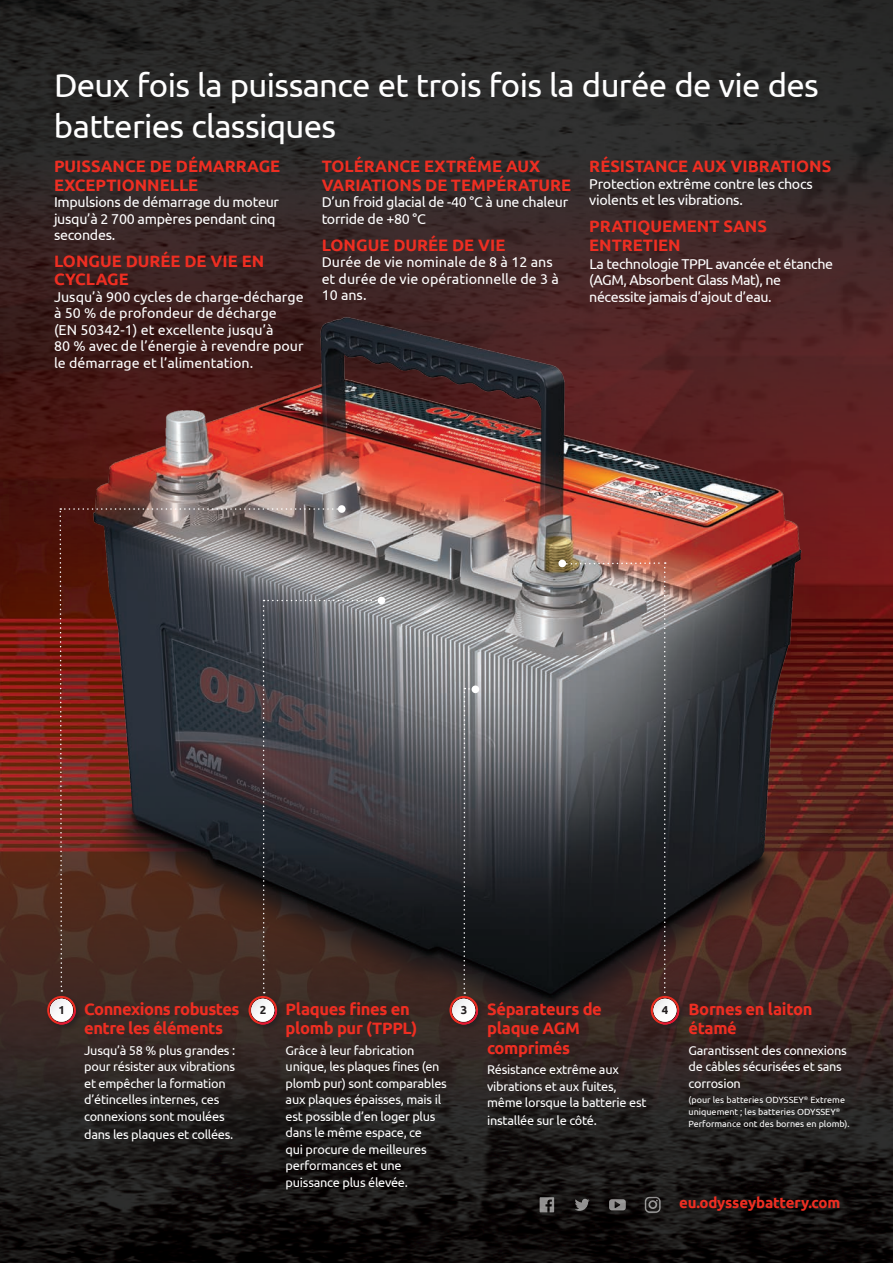
<style>
.page{position:relative;width:893px;height:1263px;background:#fff}
.page>*{position:absolute;margin:0;border:0;box-sizing:border-box;transform-origin:0 0}
.t1{font:33px/40.5px "Ubuntu";letter-spacing:-.02em;color:#fff}
.t2{font:700 16.5px/18.3px "Ubuntu";color:#ee2e22}
.t3{font:700 16.5px/19.5px "Ubuntu";letter-spacing:-.02em;color:#ee2e22}
.t4{font:700 16.5px/19.5px "Ubuntu";letter-spacing:-.03em;color:#ee2e22}
.t5{font:700 15px "Ubuntu";letter-spacing:-.01em;color:#ee2e22}
.t6{font:14.25px/16.5px "Ubuntu";letter-spacing:-.02em;color:#fff}
.t7{font:14.25px/16.5px "Ubuntu";color:#fff}
.t8{font:12.75px/16.5px "Ubuntu";letter-spacing:-.02em;color:#fff}
.t9{font:700 11.55px "Ubuntu";color:#231f20}
.t10{font:9px/12px "Ubuntu";color:#fff}
</style>
<div class="page">
<img style="left:0;top:0;width:893px;height:631px">
<img style="left:0;top:682px;width:893px;height:581px">
<img style="left:35px;top:290px;width:827px;height:749px">
<svg style="left:575px;top:1199px;width:15px;height:12px"></svg>
<svg style="left:609px;top:1199px;width:17px;height:11px"></svg>
<svg style="left:540px;top:1197px;width:14px;height:15px"></svg>
<div style="left:645px;top:1197px;width:16px;height:16px;border:1px solid #fff;border-radius:4px"></div>
<div style="left:648px;top:1200px;width:9px;height:9px;border:2px solid #fff;border-radius:50%"></div>
<div style="left:472px;top:685px;width:7px;height:8px;background:#fff;border-radius:50%"></div>
<div style="left:558px;top:560px;width:8px;height:7px;background:#fff;border-radius:50%"></div>
<div style="left:338px;top:505px;width:8px;height:8px;background:#fff;border-radius:50%"></div>
<div style="left:378px;top:597px;width:7px;height:7px;background:#fff;border-radius:50%"></div>
<div style="left:45px;top:994px;width:38px;height:38px;background:#392824"></div>
<svg style="left:47px;top:996px;width:29px;height:28px"></svg>
<div style="left:247px;top:994px;width:37px;height:38px;background:#231f20;opacity:.75"></div>
<svg style="left:49px;top:508px;width:333px;height:516px;background:#4e3a39"></svg>
<div style="left:448px;top:994px;width:37px;height:38px;background:#382624"></div>
<svg style="left:449px;top:996px;width:29px;height:28px"></svg>
<svg style="left:452px;top:688px;width:26px;height:336px;background:#4f4c4f"></svg>
<div style="left:649px;top:994px;width:38px;height:38px;background:#231f20;opacity:.75"></div>
<svg style="left:562px;top:562px;width:117px;height:462px;background:#4f4c4d"></svg>
<p class="t1" style="left:54px;top:64px;width:766px">Deux fois la puissance et trois fois la durée de vie des batteries classiques</p>
<p class="t2" style="left:54px;top:157px;width:228px">PUISSANCE DE DÉMARRAGE<br>EXCEPTIONNELLE</p>
<p class="t6" style="left:54px;top:193px;width:227px">Impulsions de démarrage du moteur jusqu’à 2 700 ampères pendant cinq secondes.</p>
<p class="t2" style="left:54px;top:252px;width:212px">LONGUE DURÉE DE VIE EN<br>CYCLAGE</p>
<p class="t7" style="left:54px;top:288px;width:251px">Jusqu’à 900 cycles de charge-décharge à 50 % de profondeur de décharge<br>(EN 50342-1) et excellente jusqu’à<br>80 % avec de l’énergie à revendre pour le démarrage et l’alimentation.</p>
<p class="t2" style="left:322px;top:157px;width:251px">TOLÉRANCE EXTRÊME AUX<br>VARIATIONS DE TEMPÉRATURE</p>
<p class="t6" style="left:322px;top:193px;width:248px">D’un froid glacial de -40 °C à une chaleur torride de +80 °C</p>
<p class="t2" style="left:322px;top:235px;width:185px">LONGUE DURÉE DE VIE</p>
<p class="t7" style="left:322px;top:253px;width:239px">Durée de vie nominale de 8 à 12 ans et durée de vie opérationnelle de 3 à<br>10 ans.</p>
<p class="t2" style="left:589px;top:157px;width:243px">RÉSISTANCE AUX VIBRATIONS</p>
<p class="t6" style="left:589px;top:175px;width:225px">Protection extrême contre les chocs violents et les vibrations.</p>
<p class="t2" style="left:589px;top:217px;width:179px">PRATIQUEMENT SANS<br>ENTRETIEN</p>
<p class="t6" style="left:589px;top:255px;width:245px">La technologie TPPL avancée et étanche (AGM, Absorbent Glass Mat), ne nécessite jamais d’ajout d’eau.</p>
<p class="t3" style="left:487px;top:999px;width:116px">Séparateurs de plaque AGM comprimés</p>
<p class="t8" style="left:487px;top:1061px;width:161px">Résistance extrême aux vibrations et aux fuites, même lorsque la batterie est</p>
<p class="t8" style="left:487px;top:1112px;width:111px">installée sur le côté.</p>
<p class="t3" style="left:286px;top:999px;width:133px">Plaques fines en plomb pur (TPPL)</p>
<p class="t8" style="left:286px;top:1042px;width:163px">Grâce à leur fabrication unique, les plaques fines (en plomb pur) sont comparables aux plaques épaisses, mais il est possible d’en loger plus dans le même espace, ce<br>qui procure de meilleures performances et une puissance plus élevée.</p>
<p class="t4" style="left:84px;top:999px;width:157px">Connexions robustes entre les éléments</p>
<p class="t8" style="left:84px;top:1042px;width:152px">Jusqu’à 58 % plus grandes : pour résister aux vibrations et empêcher la formation d’étincelles internes, ces connexions sont moulées</p>
<p class="t8" style="left:84px;top:1126px;width:151px">dans les plaques et collées.</p>
<p class="t9" style="left:58px;top:1003px;width:8px">1</p>
<p class="t9" style="left:260px;top:1003px;width:8px">2</p>
<p class="t9" style="left:461px;top:1003px;width:8px">3</p>
<p class="t9" style="left:662px;top:1003px;width:8px">4</p>
<p class="t3" style="left:688px;top:999px;width:125px">Bornes en laiton étamé</p>
<p class="t8" style="left:688px;top:1042px;width:160px">Garantissent des connexions de câbles sécurisées et sans corrosion</p>
<p class="t10" style="left:688px;top:1093px;width:163px">(pour les batteries ODYSSEY<sup>®</sup> Extreme uniquement ; les batteries ODYSSEY<sup>®<br></sup>Performance ont des bornes en plomb).</p>
<p class="t5" style="left:679px;top:1194px;width:163px">eu.odysseybattery.com</p>
</div>
